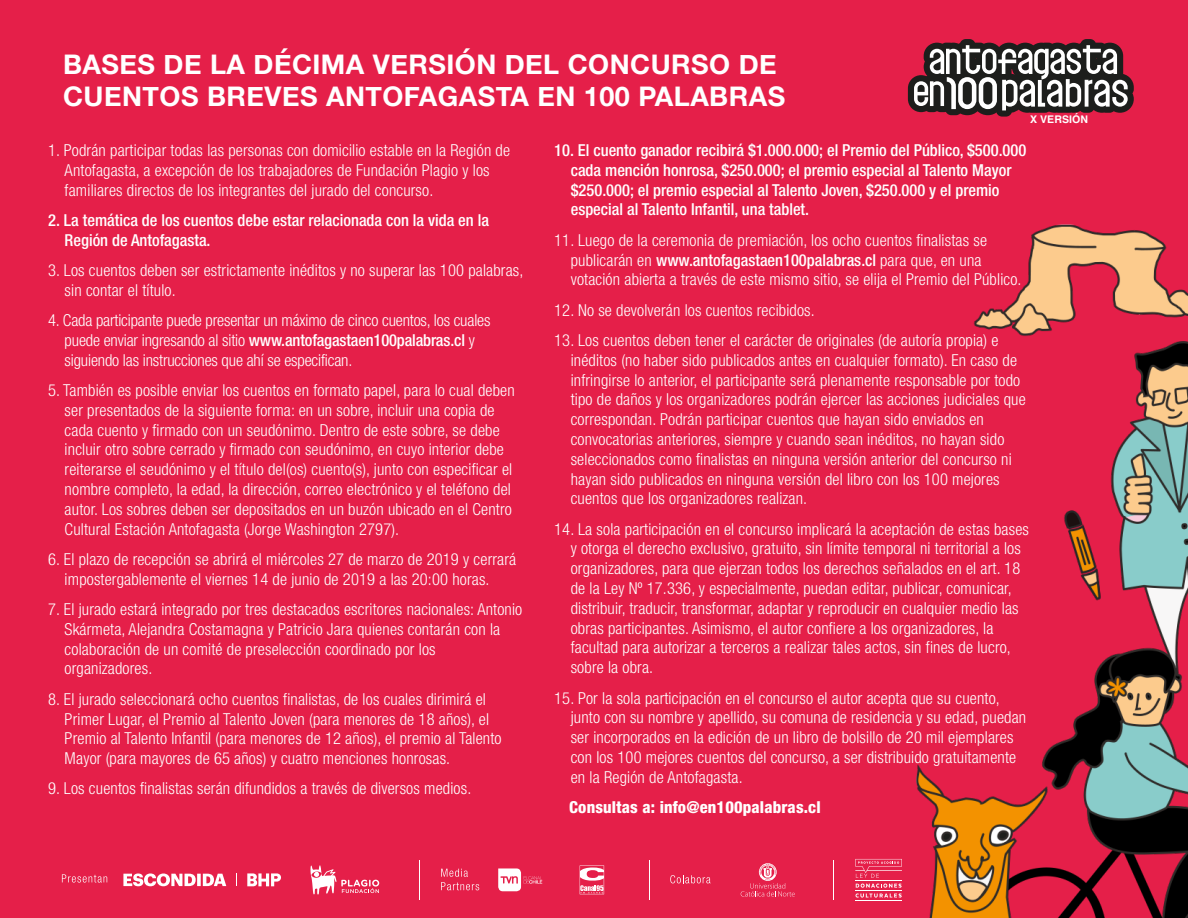
<style>
.page{position:relative;width:1188px;height:918px;background:#fff}
.page>*{position:absolute;margin:0;border:0;box-sizing:border-box;transform-origin:0 0}
.t1{font:700 27px/32.4px "Helvetica Neue";letter-spacing:.02em;color:#fff}
.t2{font:300 condensed 16.5px/19.8px "Helvetica Neue LT";letter-spacing:.01em;color:#fff}
.t3{font:500 condensed 16.5px/19.8px "Helvetica Neue LT";color:#fff}
.t4{font:300 condensed 16.5px/19.8px "Helvetica Neue LT";letter-spacing:-.01em;color:#fff}
.t5{font:800 condensed 16.5px "Helvetica Neue LT";letter-spacing:.01em;color:#fff}
.t6{font:700 10.5px "Helvetica";letter-spacing:.005em;color:#fff}
.s1{font-weight:500}
</style>
<div class="page">
<div style="left:1px;top:0;width:1187px;height:918px;background:#e51f49"></div>
<img style="left:896px;top:224px;width:292px;height:694px">
<hr style="left:855px;top:880px;width:47px;height:1px;background:#fff">
<hr style="left:855px;top:890px;width:47px;height:1px;background:#fff">
<svg style="left:856px;top:884px;width:46px;height:14px"></svg>
<hr style="left:855px;top:900px;width:47px;height:1px;background:#fff">
<svg style="left:855px;top:859px;width:47px;height:19px"></svg>
<hr style="left:649px;top:860px;width:1px;height:39px;background:#fff">
<svg style="left:62px;top:874px;width:45px;height:9px"></svg>
<svg style="left:670px;top:875px;width:41px;height:8px"></svg>
<hr style="left:419px;top:860px;width:1px;height:39px;background:#fff">
<svg style="left:441px;top:869px;width:38px;height:21px"></svg>
<hr style="left:833px;top:860px;width:1px;height:39px;background:#fff">
<svg style="left:310px;top:865px;width:69px;height:30px"></svg>
<svg style="left:498px;top:868px;width:44px;height:23px"></svg>
<svg style="left:741px;top:863px;width:54px;height:34px"></svg>
<svg style="left:580px;top:865px;width:24px;height:29px"></svg>
<svg style="left:236px;top:874px;width:1px;height:12px"></svg>
<svg style="left:247px;top:873px;width:34px;height:13px"></svg>
<svg style="left:123px;top:873px;width:103px;height:13px"></svg>
<svg style="left:908px;top:39px;width:226px;height:78px;background:#7f6065"></svg>
<h1 class="t1" style="left:63px;top:48px;width:724px">BASES DE LA DÉCIMA VERSIÓN DEL CONCURSO DE<br>CUENTOS BREVES ANTOFAGASTA EN 100 PALABRAS</h1>
<p class="t6" style="left:1030px;top:111px;width:59px">X VERSIÓN</p>
<p class="t2" style="left:65px;top:140px;width:447px;text-indent:-16px">1. Podrán participar todas las personas con domicilio estable en la Región de<br>Antofagasta, a excepción de los trabajadores de Fundación Plagio y los familiares directos de los integrantes del jurado del concurso.</p>
<p class="t3" style="left:65px;top:210px;width:426px;text-indent:-16px">2. La temática de los cuentos debe estar relacionada con la vida en la<br>Región de Antofagasta.</p>
<p class="t2" style="left:65px;top:260px;width:460px;text-indent:-16px">3. Los cuentos deben ser estrictamente inéditos y no superar las 100 palabras, sin contar el título.</p>
<p class="t4" style="left:65px;top:310px;width:427px;text-indent:-16px">4. Cada participante puede presentar un máximo de cinco cuentos, los cuales puede enviar ingresando al sitio <span class="s1">www.antofagastaen100palabras.cl</span> y siguiendo las instrucciones que ahí se especifican.</p>
<p class="t2" style="left:65px;top:380px;width:452px;text-indent:-16px">5. También es posible enviar los cuentos en formato papel, para lo cual deben ser presentados de la siguiente forma: en un sobre, incluir una copia de cada cuento y firmado con un seudónimo. Dentro de este sobre, se debe incluir otro sobre cerrado y firmado con seudónimo, en cuyo interior debe reiterarse el seudónimo y el título del(os) cuento(s), junto con especificar el nombre completo, la edad, la dirección, correo electrónico y el teléfono del autor. Los sobres deben ser depositados en un buzón ubicado en el Centro Cultural Estación Antofagasta (Jorge Washington 2797).</p>
<p class="t2" style="left:65px;top:549px;width:453px;text-indent:-16px">6. El plazo de recepción se abrirá el miércoles 27 de marzo de 2019 y cerrará impostergablemente el viernes 14 de junio de 2019 a las 20:00 horas.</p>
<p class="t2" style="left:65px;top:599px;width:459px;text-indent:-16px">7. El jurado estará integrado por tres destacados escritores nacionales: Antonio Skármeta, Alejandra Costamagna y Patricio Jara quienes contarán con la colaboración de un comité de preselección coordinado por los organizadores.</p>
<p class="t2" style="left:65px;top:689px;width:438px;text-indent:-16px">8. El jurado seleccionará ocho cuentos finalistas, de los cuales dirimirá el Primer Lugar, el Premio al Talento Joven (para menores de 18 años), el Premio al Talento Infantil (para menores de 12 años), el premio al Talento Mayor (para mayores de 65 años) y cuatro menciones honrosas.</p>
<p class="t2" style="left:48px;top:779px;width:425px">9. Los cuentos finalistas serán difundidos a través de diversos medios.</p>
<p class="t3" style="left:571px;top:140px;width:457px;text-indent:-16px">10. El cuento ganador recibirá $1.000.000; el Premio del Público, $500.000 cada mención honrosa, $250.000; el premio especial al Talento Mayor $250.000; el premio especial al Talento Joven, $250.000 y el premio especial al Talento Infantil, una tablet.</p>
<p class="t2" style="left:571px;top:230px;width:452px;text-indent:-16px">11. Luego de la ceremonia de premiación, los ocho cuentos finalistas se publicarán en <span class="s1">www.antofagastaen100palabras.cl</span> para que, en una votación abierta a través de este mismo sitio, se elija el Premio del Público.</p>
<p class="t2" style="left:554px;top:300px;width:262px">12. No se devolverán los cuentos recibidos.</p>
<p class="t2" style="left:571px;top:330px;width:457px;text-indent:-16px">13. Los cuentos deben tener el carácter de originales (de autoría propia) e inéditos (no haber sido publicados antes en cualquier formato). En caso de infringirse lo anterior, el participante será plenamente responsable por todo tipo de daños y los organizadores podrán ejercer las acciones judiciales que correspondan. Podrán participar cuentos que hayan sido enviados en convocatorias anteriores, siempre y cuando sean inéditos, no hayan sido seleccionados como finalistas en ninguna versión anterior del concurso ni hayan sido publicados en ninguna versión del libro con los 100 mejores cuentos que los organizadores realizan.</p>
<p class="t2" style="left:571px;top:519px;width:460px;text-indent:-16px">14. La sola participación en el concurso implicará la aceptación de estas bases y otorga el derecho exclusivo, gratuito, sin límite temporal ni territorial a los organizadores, para que ejerzan todos los derechos señalados en el art. 18 de la Ley Nº 17.336, y especialmente, puedan editar, publicar, comunicar, distribuir, traducir, transformar, adaptar y reproducir en cualquier medio las obras participantes. Asimismo, el autor confiere a los organizadores, la facultad para autorizar a terceros a realizar tales actos, sin fines de lucro, sobre la obra.</p>
<p class="t2" style="left:571px;top:688px;width:457px;text-indent:-16px">15. Por la sola participación en el concurso el autor acepta que su cuento, junto con su nombre y apellido, su comuna de residencia y su edad, puedan ser incorporados en la edición de un libro de bolsillo de 20 mil ejemplares con los 100 mejores cuentos del concurso, a ser distribuido gratuitamente en la Región de Antofagasta.</p>
<p class="t5" style="left:569px;top:797px;width:253px">Consultas a: info@en100palabras.cl</p>
</div>
